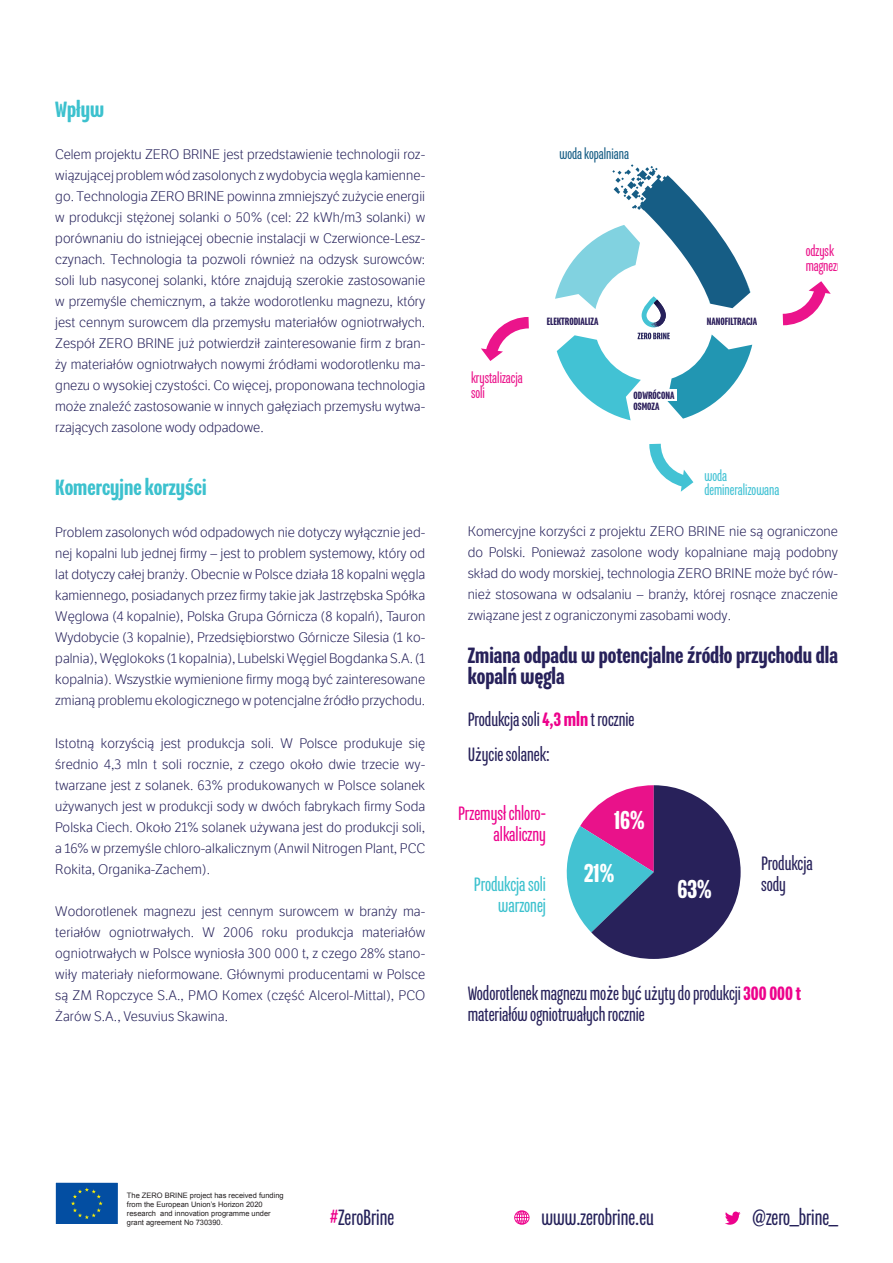
<style>
.page{position:relative;width:893px;height:1263px;background:#fff}
.page>*{position:absolute;margin:0;border:0;box-sizing:border-box;transform-origin:0 0}
.t1{font:500 28.2px "Program Nar OT";color:#fff}
.t2{font:500 24px/21px "Program Nar OT";color:#27215a}
.t3{font:24px "Program Nar OT";color:#25215a}
.t4{font:500 24px "Program Nar OT";color:#3cc1ce}
.t5{font:21px/21px "Program Nar OT";color:#27215a}
.t6{font:21px/21px "Program Nar OT";color:#ed028c;text-align:right}
.t7{font:21px "Program Nar OT";color:#3cc1ce}
.t8{font:16.35px/14.7px "Program Nar OT";color:#eb148b}
.t9{font:16.35px/14.7px "Program Nar OT";color:#42c2d4}
.t10{font:16.35px "Program Nar OT";color:#165d85}
.Body{font:300 13.5px/21px "Etica W02";color:#25215a;text-align:justify}
.t11{font:500 11.55px/11.6px "Program Nar OT";color:#2a1d5a}
.t12{font:7.5px/9px "Arial";color:#231f20}
.s1{font-family:"DIN Next LT Pro";font-weight:700;font-stretch:condensed}
.s2{font-family:"DIN Next LT Pro";font-weight:700;font-stretch:condensed;font-size:23.25px}
.s3{font-weight:500;color:#ed028c}
.s4{font-family:"DIN Next LT Pro";font-stretch:condensed;font-size:20.25px}
.s5{font-family:"DIN Next LT Pro";font-stretch:condensed}
.s6{color:#ed028c}
</style>
<div class="page">
<svg style="left:782px;top:281px;width:49px;height:45px"></svg>
<svg style="left:649px;top:443px;width:45px;height:49px"></svg>
<svg style="left:481px;top:317px;width:48px;height:44px"></svg>
<svg style="left:555px;top:164px;width:197px;height:256px"></svg>
<div style="left:633px;top:389px;width:44px;height:12px;background:#fff"></div>
<svg style="left:55px;top:1182px;width:63px;height:42px;background:#1258a0"></svg>
<svg style="left:514px;top:1210px;width:15px;height:15px"></svg>
<svg style="left:725px;top:1211px;width:15px;height:14px"></svg>
<svg style="left:566px;top:785px;width:175px;height:174px"></svg>
<p class="t4" style="left:55px;top:96px;width:50px">Wpływ</p>
<p class="Body" style="left:55px;top:144px;width:371px">Celem projektu ZERO BRINE jest przedstawienie technologii roz&shy;wiązującej problem wód zasolonych z wydobycia węgla kamienne&shy;go. Technologia ZERO BRINE powinna zmniejszyć zużycie energii w produkcji stężonej solanki o 50% (cel: 22 kWh/m3 solanki) w porównaniu do istniejącej obecnie instalacji w Czerwionce-Lesz&shy;czynach. Technologia ta pozwoli również na odzysk surowców: soli lub nasyconej solanki, które znajdują szerokie zastosowanie w przemyśle chemicznym, a także wodorotlenku magnezu, który jest cennym surowcem dla przemysłu materiałów ogniotrwałych.<br>Zespół ZERO BRINE już potwierdził zainteresowanie firm z bran&shy;ży materiałów ogniotrwałych nowymi źródłami wodorotlenku ma&shy;gnezu o wysokiej czystości. Co więcej, proponowana technologia może znaleźć zastosowanie w innych gałęziach przemysłu wytwa&shy;rzających zasolone wody odpadowe.</p>
<p class="t4" style="left:55px;top:474px;width:153px">Komercyjne korzy<span class="s1">ś</span>ci</p>
<p class="Body" style="left:55px;top:522px;width:371px">Problem zasolonych wód odpadowych nie dotyczy wyłącznie jed&shy;nej kopalni lub jednej firmy – jest to problem systemowy, który od lat dotyczy całej branży. Obecnie w Polsce działa 18 kopalni węgla kamiennego, posiadanych przez firmy takie jak Jastrzębska Spółka Węglowa (4 kopalnie), Polska Grupa Górnicza (8 kopalń), Tauron Wydobycie (3 kopalnie), Przedsiębiorstwo Górnicze Silesia (1 ko&shy;palnia), Węglokoks (1 kopalnia), Lubelski Węgiel Bogdanka S.A. (1 kopalnia). Wszystkie wymienione firmy mogą być zainteresowane zmianą problemu ekologicznego w potencjalne źródło przychodu.</p>
<p class="Body" style="left:55px;top:732px;width:371px">Istotną korzyścią jest produkcja soli. W Polsce produkuje się średnio 4,3 mln t soli rocznie, z czego około dwie trzecie wy&shy;twarzane jest z solanek. 63% produkowanych w Polsce solanek używanych jest w produkcji sody w dwóch fabrykach firmy Soda Polska Ciech. Około 21% solanek używana jest do produkcji soli, a 16% w przemyśle chloro-alkalicznym (Anwil Nitrogen Plant, PCC Rokita, Organika-Zachem).</p>
<p class="Body" style="left:55px;top:901px;width:371px">Wodorotlenek magnezu jest cennym surowcem w branży ma&shy;teriałów ogniotrwałych. W 2006 roku produkcja materiałów ogniotrwałych w Polsce wyniosła 300 000 t, z czego 28% stano&shy;wiły materiały nieformowane. Głównymi producentami w Polsce są ZM Ropczyce S.A., PMO Komex (część Alcerol-Mittal), PCO Żarów S.A., Vesuvius Skawina.</p>
<p class="t10" style="left:559px;top:145px;width:71px">woda kopalniana</p>
<p class="t8" style="left:471px;top:371px;width:53px">krystalizacja soli</p>
<p class="t11" style="left:547px;top:316px;width:53px">ELEKTRODIALIZA</p>
<p class="t11" style="left:633px;top:389px;width:42px">ODWRÓCONA<br>OSMOZA</p>
<p class="t11" style="left:707px;top:316px;width:52px">NANOFILTRACJA</p>
<p class="t8" style="left:806px;top:244px;width:38px">odzysk magnezu</p>
<p class="t9" style="left:704px;top:468px;width:76px">woda demineralizowana</p>
<p class="Body" style="left:468px;top:520px;width:372px">Komercyjne korzyści z projektu ZERO BRINE nie są ograniczone do Polski. Ponieważ zasolone wody kopalniane mają podobny skład do wody morskiej, technologia ZERO BRINE może być rów&shy;nież stosowana w odsalaniu – branży, której rosnące znaczenie związane jest z ograniczonymi zasobami wody.</p>
<p class="t2" style="left:468px;top:645px;width:372px">Zmiana odpadu w potencjalne <span class="s1">ź</span>ródło przychodu dla kopal<span class="s2">ń</span> w<span class="s2">ę</span>gla</p>
<p class="t5" style="left:468px;top:709px;width:168px">Produkcja soli <span class="s3">4,3 mln</span> t rocznie</p>
<p class="t5" style="left:468px;top:744px;width:83px">U<span class="s4">ż</span>ycie solanek:</p>
<p class="t6" style="left:458px;top:803px;width:89px">Przemysł chloro&shy;alkaliczny</p>
<p class="t1" style="left:614px;top:804px;width:32px">16%</p>
<p class="t5" style="left:761px;top:853px;width:53px">Produkcja</p>
<p class="t1" style="left:584px;top:857px;width:32px">21%</p>
<p class="t7" style="left:474px;top:874px;width:74px">Produkcja soli</p>
<p class="t5" style="left:761px;top:874px;width:26px">sody</p>
<p class="t7" style="left:498px;top:895px;width:49px">warzonej</p>
<p class="t1" style="left:677px;top:874px;width:36px">63%</p>
<p class="t5" style="left:468px;top:983px;width:335px">Wodorotlenek magnezu mo<span class="s5">ż</span>e by<span class="s4">ć</span> u<span class="s4">ż</span>yty do produkcji <span class="s3">300 000 t </span>materiałów ogniotrwałych rocznie</p>
<p class="t12" style="left:127px;top:1191px;width:158px">The ZERO BRINE project has received funding from the European Union’s Horizon 2020 research and innovation programme under grant agreement No 730390.</p>
<p class="t3" style="left:330px;top:1205px;width:66px"><span class="s6">#</span>ZeroBrine</p>
<p class="t3" style="left:541px;top:1205px;width:114px">www.zerobrine.eu</p>
<p class="t3" style="left:752px;top:1205px;width:87px">@zero_brine_</p>
</div>
